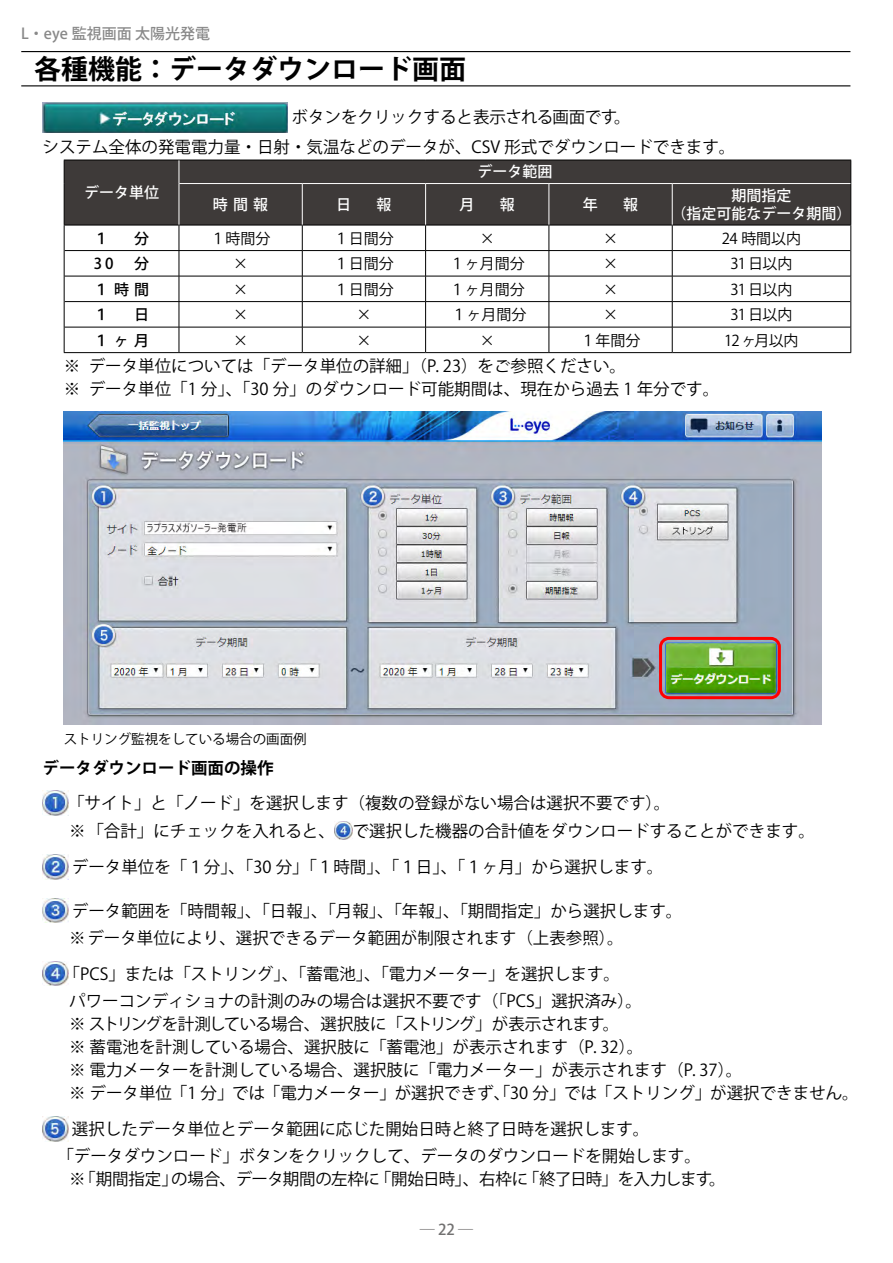
<style>
.page{position:relative;width:893px;height:1263px;background:#fff}
.page>*{position:absolute;margin:0;border:0;box-sizing:border-box;transform-origin:0 0}
.t1{font:700 27px "Koz Go Pro";color:#000}
.t2{font:16.5px/23.1px "Koz Go Pro";color:#000}
.t3{font:16.5px "Koz Go Pro";letter-spacing:-.035em;color:#000}
.t4{font:700 16.5px "Koz Go Pro";color:#000}
.t5{font:15px "Koz Go Pro";color:#000}
.t6{font:500 15px/18px "Koz Go Pro";color:#fff;text-align:center}
.t7{font:500 15px "Koz Go Pro";color:#898989}
.t8{font:500 15px "Koz Go Pro";letter-spacing:.34em;color:#000}
.t9{font:500 15px "Koz Go Pro";color:#727171}
.t10{font:13.5px "Koz Go Pro";color:#000}
</style>
<div class="page">
<img style="left:43px;top:102px;width:245px;height:30px">
<div style="left:65px;top:161px;width:785px;height:64px;background:#3e3a39"></div>
<hr style="left:64px;top:160px;width:115px;height:1px;background:#000">
<svg style="left:64px;top:160px;width:1px;height:24px"></svg>
<hr style="left:64px;top:184px;width:1px;height:41px;background:#000">
<hr style="left:179px;top:160px;width:123px;height:1px;background:#000">
<hr style="left:302px;top:160px;width:124px;height:1px;background:#000">
<hr style="left:426px;top:160px;width:123px;height:1px;background:#000">
<hr style="left:549px;top:160px;width:123px;height:1px;background:#000">
<hr style="left:672px;top:160px;width:179px;height:1px;background:#000">
<svg style="left:850px;top:160px;width:1px;height:24px"></svg>
<hr style="left:850px;top:184px;width:1px;height:41px;background:#000">
<hr style="left:64px;top:225px;width:115px;height:1px;background:#000">
<hr style="left:179px;top:225px;width:123px;height:1px;background:#000">
<hr style="left:302px;top:225px;width:124px;height:1px;background:#000">
<hr style="left:426px;top:225px;width:123px;height:1px;background:#000">
<hr style="left:549px;top:225px;width:123px;height:1px;background:#000">
<hr style="left:672px;top:225px;width:179px;height:1px;background:#000">
<svg style="left:64px;top:225px;width:1px;height:127px"></svg>
<svg style="left:179px;top:225px;width:1px;height:127px"></svg>
<hr style="left:64px;top:352px;width:115px;height:1px;background:#000">
<hr style="left:179px;top:352px;width:123px;height:1px;background:#000">
<hr style="left:302px;top:352px;width:124px;height:1px;background:#000">
<hr style="left:426px;top:352px;width:123px;height:1px;background:#000">
<hr style="left:549px;top:352px;width:123px;height:1px;background:#000">
<hr style="left:65px;top:250px;width:114px;height:1px;background:#000">
<hr style="left:179px;top:250px;width:123px;height:1px;background:#000">
<hr style="left:302px;top:250px;width:124px;height:1px;background:#000">
<hr style="left:426px;top:250px;width:123px;height:1px;background:#000">
<hr style="left:549px;top:250px;width:123px;height:1px;background:#000">
<hr style="left:672px;top:250px;width:178px;height:1px;background:#000">
<hr style="left:65px;top:276px;width:114px;height:1px;background:#000">
<hr style="left:179px;top:276px;width:123px;height:1px;background:#000">
<hr style="left:302px;top:276px;width:124px;height:1px;background:#000">
<hr style="left:426px;top:276px;width:123px;height:1px;background:#000">
<hr style="left:549px;top:276px;width:123px;height:1px;background:#000">
<hr style="left:672px;top:276px;width:178px;height:1px;background:#000">
<hr style="left:65px;top:301px;width:114px;height:1px;background:#000">
<hr style="left:179px;top:301px;width:123px;height:1px;background:#000">
<hr style="left:302px;top:301px;width:124px;height:1px;background:#000">
<hr style="left:426px;top:301px;width:123px;height:1px;background:#000">
<hr style="left:549px;top:301px;width:123px;height:1px;background:#000">
<hr style="left:672px;top:301px;width:178px;height:1px;background:#000">
<hr style="left:65px;top:327px;width:114px;height:1px;background:#000">
<hr style="left:179px;top:327px;width:123px;height:1px;background:#000">
<hr style="left:302px;top:327px;width:124px;height:1px;background:#000">
<hr style="left:426px;top:327px;width:123px;height:1px;background:#000">
<hr style="left:549px;top:327px;width:123px;height:1px;background:#000">
<hr style="left:672px;top:327px;width:178px;height:1px;background:#000">
<svg style="left:302px;top:225px;width:1px;height:127px"></svg>
<svg style="left:425px;top:225px;width:1px;height:127px"></svg>
<svg style="left:549px;top:225px;width:1px;height:127px"></svg>
<svg style="left:672px;top:225px;width:1px;height:127px"></svg>
<svg style="left:179px;top:160px;width:1px;height:23px"></svg>
<hr style="left:179px;top:184px;width:1px;height:41px;background:#fff">
<hr style="left:179px;top:183px;width:123px;height:1px;background:#fff">
<hr style="left:302px;top:183px;width:124px;height:1px;background:#fff">
<hr style="left:302px;top:184px;width:1px;height:41px;background:#fff">
<hr style="left:426px;top:183px;width:123px;height:1px;background:#fff">
<hr style="left:425px;top:184px;width:1px;height:41px;background:#fff">
<hr style="left:549px;top:183px;width:123px;height:1px;background:#fff">
<hr style="left:549px;top:184px;width:1px;height:41px;background:#fff">
<hr style="left:672px;top:183px;width:178px;height:1px;background:#fff">
<hr style="left:672px;top:184px;width:1px;height:41px;background:#fff">
<svg style="left:850px;top:225px;width:1px;height:127px"></svg>
<hr style="left:672px;top:352px;width:179px;height:1px;background:#000">
<img style="left:64px;top:412px;width:757px;height:312px">
<div style="left:659px;top:637px;width:122px;height:62px;border:3px solid #f00;border-radius:9px"></div>
<img style="left:43px;top:790px;width:25px;height:25px">
<img style="left:335px;top:822px;width:18px;height:17px">
<img style="left:43px;top:854px;width:25px;height:25px">
<img style="left:43px;top:898px;width:25px;height:25px">
<img style="left:43px;top:961px;width:25px;height:25px">
<img style="left:43px;top:1116px;width:25px;height:25px">
<hr style="left:21px;top:51px;width:829px;height:1px;background:#000">
<hr style="left:21px;top:85px;width:829px;height:1px;background:#000">
<p class="t7" style="left:21px;top:24px;width:190px">L・eye 監視画面 太陽光発電</p>
<h1 class="t1" style="left:34px;top:51px;width:433px">各種機能：データダウンロード画面</h1>
<p class="t2" style="left:43px;top:103px;width:694px;line-height:30px;text-indent:249px">ボタンをクリックすると表示される画面です。<br>システム全体の発電電力量・日射・気温などのデータが、CSV 形式でダウンロードできます。</p>
<p class="t6" style="left:84px;top:184px;width:76px">データ単位</p>
<p class="t6" style="left:477px;top:164px;width:76px">データ範囲</p>
<p class="t6" style="left:213px;top:196px;width:57px">時間報</p>
<p class="t6" style="left:336px;top:196px;width:16px">日</p>
<p class="t6" style="left:377px;top:196px;width:16px">報</p>
<p class="t6" style="left:460px;top:196px;width:16px">月</p>
<p class="t6" style="left:500px;top:196px;width:16px">報</p>
<p class="t6" style="left:583px;top:196px;width:16px">年</p>
<p class="t6" style="left:623px;top:196px;width:16px">報</p>
<p class="t6" style="left:671px;top:187px;width:181px">期間指定<br>（指定可能なデータ期間）</p>
<p class="t8" style="left:94px;top:228px;width:17px">１</p>
<p class="t8" style="left:134px;top:228px;width:16px">分</p>
<p class="t5" style="left:211px;top:228px;width:61px">１時間分</p>
<p class="t5" style="left:334px;top:228px;width:61px">１日間分</p>
<p class="t5" style="left:480px;top:228px;width:16px">×</p>
<p class="t5" style="left:603px;top:228px;width:16px">×</p>
<p class="t5" style="left:722px;top:228px;width:81px">24 時間以内</p>
<p class="t8" style="left:94px;top:254px;width:57px">30　分</p>
<p class="t5" style="left:233px;top:254px;width:16px">×</p>
<p class="t5" style="left:334px;top:254px;width:61px">１日間分</p>
<p class="t5" style="left:450px;top:254px;width:76px">１ヶ月間分</p>
<p class="t5" style="left:603px;top:254px;width:16px">×</p>
<p class="t5" style="left:731px;top:254px;width:63px">31 日以内</p>
<p class="t8" style="left:94px;top:279px;width:57px">１時間</p>
<p class="t5" style="left:233px;top:279px;width:16px">×</p>
<p class="t5" style="left:334px;top:279px;width:62px">１日間分</p>
<p class="t5" style="left:450px;top:279px;width:76px">１ヶ月間分</p>
<p class="t5" style="left:603px;top:279px;width:16px">×</p>
<p class="t5" style="left:731px;top:279px;width:63px">31 日以内</p>
<p class="t8" style="left:94px;top:305px;width:17px">１</p>
<p class="t8" style="left:134px;top:305px;width:16px">日</p>
<p class="t5" style="left:233px;top:305px;width:16px">×</p>
<p class="t5" style="left:356px;top:305px;width:16px">×</p>
<p class="t5" style="left:451px;top:305px;width:76px">１ヶ月間分</p>
<p class="t5" style="left:603px;top:305px;width:16px">×</p>
<p class="t5" style="left:731px;top:305px;width:63px">31 日以内</p>
<p class="t8" style="left:94px;top:330px;width:57px">１ヶ月</p>
<p class="t5" style="left:233px;top:330px;width:16px">×</p>
<p class="t5" style="left:356px;top:330px;width:16px">×</p>
<p class="t5" style="left:480px;top:330px;width:16px">×</p>
<p class="t5" style="left:580px;top:330px;width:61px">１年間分</p>
<p class="t5" style="left:724px;top:330px;width:76px">12 ヶ月以内</p>
<p class="t2" style="left:64px;top:355px;width:657px">※ データ単位については「データ単位の詳細」（P. 23）をご参照ください。<br>※ データ単位「1 分」、「30 分」のダウンロード可能期間は、現在から過去 1 年分です。</p>
<p class="t10" style="left:64px;top:730px;width:244px">ストリング監視をしている場合の画面例</p>
<p class="t4" style="left:43px;top:757px;width:233px">データダウンロード画面の操作</p>
<p class="t2" style="left:68px;top:790px;width:748px;line-height:27.6px">「サイト」と「ノード」を選択します（複数の登録がない場合は選択不要です）。.<br>※「合計」にチェックを入れると、 で選択した機器の合計値をダウンロードすることができます。</p>
<p class="t2" style="left:72px;top:856px;width:593px">データ単位を「１分」、「30 分」「１時間」、「１日」、「１ヶ月」から選択します。</p>
<p class="t2" style="left:69px;top:898px;width:615px;line-height:27.2px">データ範囲を「時間報」、「日報」、「月報」、「年報」、「期間指定」から選択します。. ※データ単位により、選択できるデータ範囲が制限されます（上表参照）。</p>
<p class="t2" style="left:69px;top:960px;width:574px;line-height:27.2px;text-indent:-6px">「PCS」または「ストリング」、「蓄電池」、「電力メーター」を選択します。.<br>パワーコンディショナの計測のみの場合は選択不要です（「PCS」選択済み）。</p>
<p class="t2" style="left:69px;top:1013px;width:791px">※ ストリングを計測している場合、選択肢に「ストリング」が表示されます。<br>※ 蓄電池を計測している場合、選択肢に「蓄電池」が表示されます（P. 32）。<br>※ 電力メーターを計測している場合、選択肢に「電力メーター」が表示されます（P. 37）。<br>※ データ単位「1 分」では「電力メーター」が選択できず、「30 分」では「ストリング」が選択できません。</p>
<p class="t2" style="left:57px;top:1116px;width:645px;line-height:27.2px;text-indent:15px">選択したデータ単位とデータ範囲に応じた開始日時と終了日時を選択します。<br>「データダウンロード」ボタンをクリックして、データのダウンロードを開始します。.</p>
<p class="t3" style="left:69px;top:1168px;width:658px">※「期間指定」の場合、データ期間の左枠に「開始日時」、右枠に「終了日時」を入力します。</p>
<p class="t9" style="left:420px;top:1220px;width:55px">― 22 ―</p>
</div>
